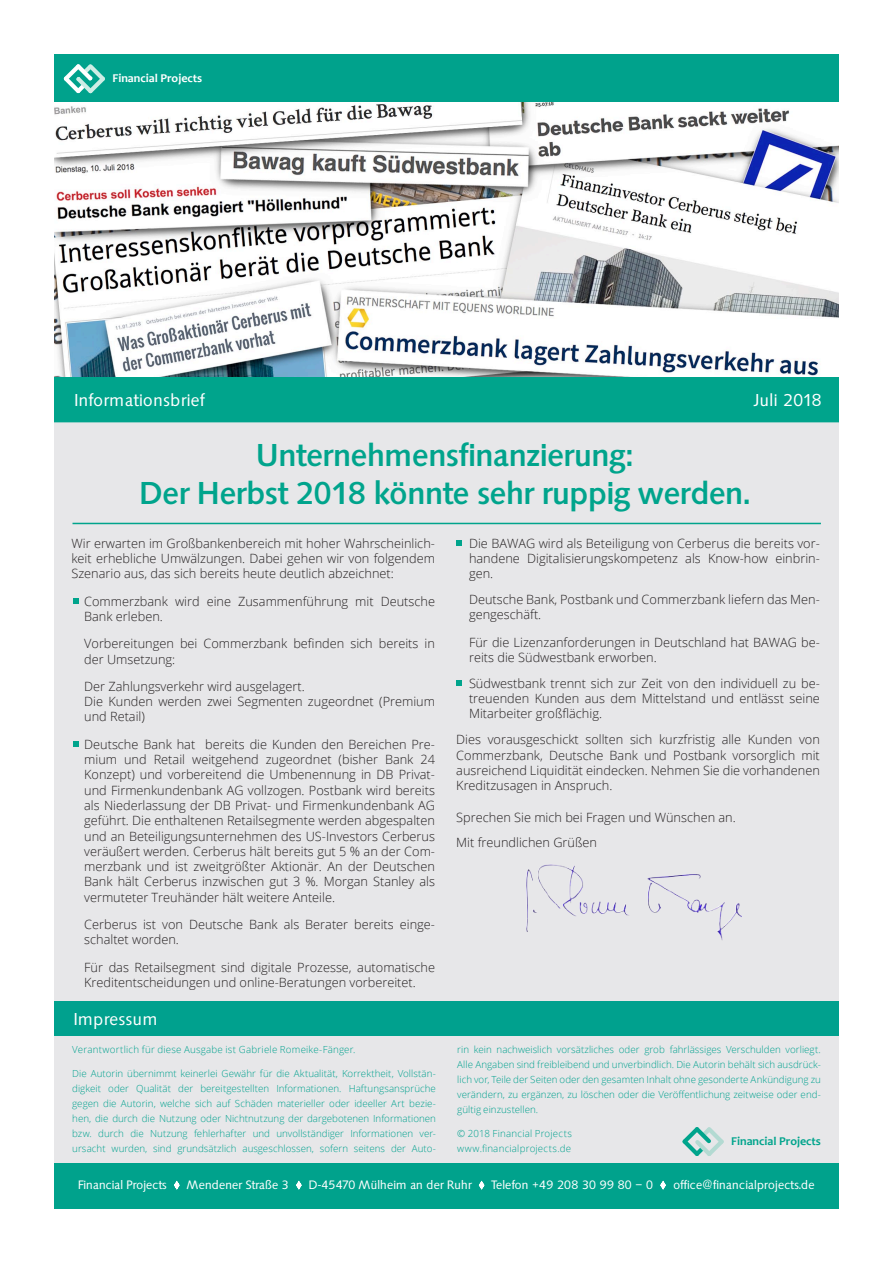
<style>
.page{position:relative;width:893px;height:1263px;background:#fff}
.page>*{position:absolute;margin:0;border:0;box-sizing:border-box;transform-origin:0 0}
.t1{font:500 33px/37.5px "Saxony Serial";letter-spacing:-.035em;color:#00a48c;text-align:center}
.t2{font:18px "Saxony Serial";color:#fff}
.t3{font:300 12.75px/15.3px "Open Sans";color:#231f20}
.t4{font:12.75px "Saxony Serial";letter-spacing:-.02em;color:#fff}
.t5{font:700 12px "Candara";color:#fff}
.t6{font:700 12px "Candara";color:#00a48c}
.t7{font:300 9.75px/15px "Open Sans";letter-spacing:.015em;color:#00a18e;text-align:justify}
</style>
<div class="page">
<div style="left:54px;top:376px;width:785px;height:46px;background:#00a48c"></div>
<div style="left:54px;top:54px;width:785px;height:48px;background:#00a28c"></div>
<div style="left:54px;top:422px;width:785px;height:743px;background:#e7e7e9;border:2px solid #e7e7e9"></div>
<div style="left:54px;top:1163px;width:785px;height:46px;background:#00a28c"></div>
<svg style="left:174px;top:1180px;width:6px;height:10px"></svg>
<svg style="left:296px;top:1180px;width:6px;height:10px"></svg>
<svg style="left:478px;top:1180px;width:7px;height:10px"></svg>
<svg style="left:660px;top:1180px;width:6px;height:10px"></svg>
<img style="left:54px;top:102px;width:785px;height:274px">
<hr style="left:73px;top:523px;width:748px;height:1px;background:#00a48c">
<svg style="left:74px;top:598px;width:5px;height:6px"></svg>
<img style="left:526px;top:864px;width:215px;height:76px">
<div style="left:54px;top:1001px;width:785px;height:35px;background:#00a18e"></div>
<svg style="left:456px;top:680px;width:6px;height:6px"></svg>
<svg style="left:74px;top:742px;width:5px;height:5px"></svg>
<svg style="left:456px;top:540px;width:6px;height:6px"></svg>
<svg style="left:63px;top:64px;width:42px;height:30px"></svg>
<svg style="left:682px;top:1127px;width:42px;height:29px"></svg>
<p class="t5" style="left:112px;top:71px;width:91px">Financial Projects</p>
<h2 class="t2" style="left:74px;top:390px;width:132px">Informationsbrief</h2>
<h2 class="t2" style="left:754px;top:390px;width:70px">Juli 2018</h2>
<h1 class="t1" style="left:140px;top:437px;width:612px">Unternehmensfinanzierung:<br>Der Herbst 2018 könnte sehr ruppig werden.</h1>
<p class="t3" style="left:71px;top:535px;width:365px;text-align:justify">Wir erwarten im Großbankenbereich mit hoher Wahrscheinlich&shy;keit erhebliche Umwälzungen. Dabei gehen wir von folgendem Szenario aus, das sich bereits heute deutlich abzeichnet:</p>
<p class="t3" style="left:84px;top:593px;width:352px">Commerzbank wird eine Zusammenführung mit Deutsche<br>Bank erleben.</p>
<p class="t3" style="left:84px;top:636px;width:352px">Vorbereitungen bei Commerzbank befinden sich bereits in der Umsetzung:</p>
<p class="t3" style="left:84px;top:678px;width:352px">Der Zahlungsverkehr wird ausgelagert.<br>Die Kunden werden zwei Segmenten zugeordnet (Premium und Retail)</p>
<p class="t3" style="left:84px;top:736px;width:352px;text-align:justify">Deutsche Bank hat bereits die Kunden den Bereichen Pre&shy;mium und Retail weitgehend zugeordnet (bisher Bank 24<br>Konzept) und vorbereitend die Umbenennung in DB Privat&shy;und Firmenkundenbank AG vollzogen. Postbank wird bereits als Niederlassung der DB Privat- und Firmenkundenbank AG geführt. Die enthaltenen Retailsegmente werden abgespalten und an Beteiligungsunternehmen des US-Investors Cerberus veräußert werden. Cerberus hält bereits gut 5 % an der Com&shy;merzbank und ist zweitgrößter Aktionär. An der Deutschen Bank hält Cerberus inzwischen gut 3 %. Morgan Stanley als vermuteter Treuhänder hält weitere Anteile.</p>
<p class="t3" style="left:84px;top:916px;width:352px">Cerberus ist von Deutsche Bank als Berater bereits einge&shy;schaltet worden.</p>
<p class="t3" style="left:84px;top:959px;width:352px">Für das Retailsegment sind digitale Prozesse, automatische<br>Kreditentscheidungen und online-Beratungen vorbereitet.</p>
<p class="t3" style="left:469px;top:535px;width:352px;text-align:justify">Die BAWAG wird als Beteiligung von Cerberus die bereits vor&shy;handene Digitalisierungskompetenz als Know-how einbrin&shy;gen.</p>
<p class="t3" style="left:469px;top:591px;width:352px">Deutsche Bank, Postbank und Commerzbank liefern das Men&shy;gengeschäft.</p>
<p class="t3" style="left:469px;top:634px;width:352px">Für die Lizenzanforderungen in Deutschland hat BAWAG be&shy;reits die Südwestbank erworben.</p>
<p class="t3" style="left:469px;top:675px;width:352px;text-align:justify">Südwestbank trennt sich zur Zeit von den individuell zu be&shy;treuenden Kunden aus dem Mittelstand und entlässt seine Mitarbeiter großflächig.</p>
<p class="t3" style="left:456px;top:732px;width:365px;text-align:justify">Dies vorausgeschickt sollten sich kurzfristig alle Kunden von Commerzbank, Deutsche Bank und Postbank vorsorglich mit ausreichend Liquidität eindecken. Nehmen Sie die vorhandenen Kreditzusagen in Anspruch.</p>
<p class="t3" style="left:456px;top:804px;width:281px;line-height:25.8px">Sprechen Sie mich bei Fragen und Wünschen an.<br>Mit freundlichen Grüßen</p>
<h2 class="t2" style="left:74px;top:1009px;width:86px">Impressum</h2>
<p class="t7" style="left:72px;top:1042px;width:285px">Verantwortlich für diese Ausgabe ist Gabriele Romeike-Fänger.</p>
<p class="t7" style="left:72px;top:1066px;width:365px">Die Autorin übernimmt keinerlei Gewähr für die Aktualität, Korrektheit, Vollstän&shy;digkeit oder Qualität der bereitgestellten Informationen. Haftungsansprüche gegen die Autorin, welche sich auf Schäden materieller oder ideeller Art bezie&shy;hen, die durch die Nutzung oder Nichtnutzung der dargebotenen Informationen bzw. durch die Nutzung fehlerhafter und unvollständiger Informationen ver&shy;ursacht wurden, sind grundsätzlich ausgeschlossen, sofern seitens der Auto-</p>
<p class="t7" style="left:457px;top:1042px;width:365px">rin kein nachweislich vorsätzliches oder grob fahrlässiges Verschulden vorliegt.<br>Alle Angaben sind freibleibend und unverbindlich. Die Autorin behält sich ausdrück&shy;lich vor, Teile der Seiten oder den gesamten Inhalt ohne gesonderte Ankündigung zu verändern, zu ergänzen, zu löschen oder die Veröffentlichung zeitweise oder end&shy;gültig einzustellen.</p>
<p class="t7" style="left:457px;top:1126px;width:116px">© 2018 Financial Projects www.financialprojects.de</p>
<p class="t6" style="left:731px;top:1133px;width:91px">Financial Projects</p>
<p class="t4" style="left:78px;top:1178px;width:91px">Financial Projects</p>
<p class="t4" style="left:187px;top:1178px;width:104px">Mendener Straße 3</p>
<p class="t4" style="left:309px;top:1178px;width:165px">D-45470 Mülheim an der Ruhr</p>
<p class="t4" style="left:492px;top:1178px;width:163px">Telefon +49 208 30 99 80 – 0</p>
<p class="t4" style="left:673px;top:1178px;width:143px">office@financialprojects.de</p>
</div>
